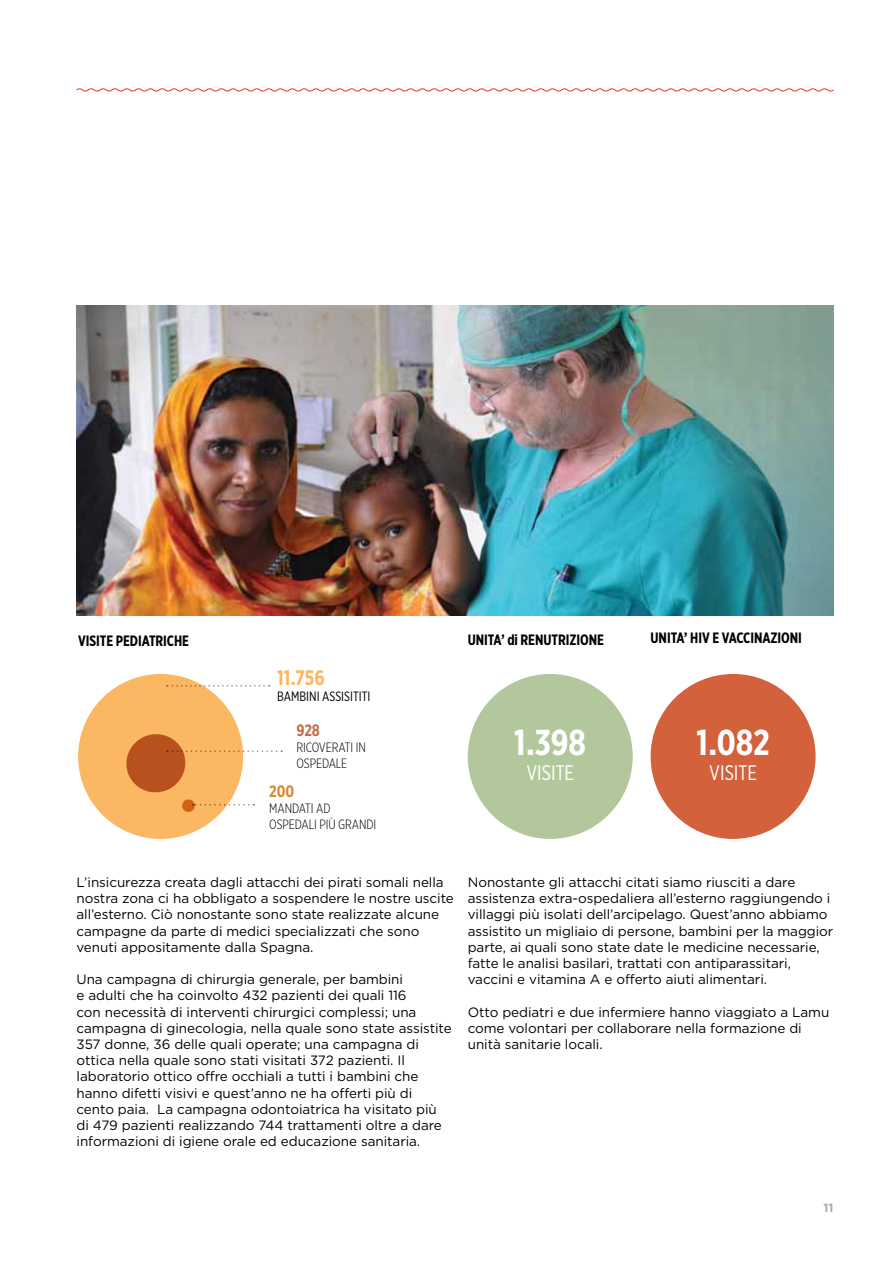
<style>
.page{position:relative;width:893px;height:1263px;background:#fff}
.page>*{position:absolute;margin:0;border:0;box-sizing:border-box;transform-origin:0 0}
.t1{font:700 36px "Gotham X Narrow";color:#fff}
.t2{font:21px "Gotham X Narrow";color:#fff}
.t3{font:700 21px "Gotham X Narrow";color:#fcb762}
.t4{font:700 16.5px "Gotham X Narrow";color:#bb7150}
.t5{font:700 16.5px "Gotham X Narrow";color:#d78832}
.t6{font:700 15px "Gotham X Narrow";letter-spacing:-.005em;color:#000}
.t7{font:13.5px/16.2px "Gotham";letter-spacing:-.005em;color:#000}
.t8{font:300 13.5px "Gotham X Narrow";letter-spacing:-.01em;color:#000}
.t9{font:13.5px "Gotham X Narrow";color:#000}
.t10{font:700 12px "Gotham";color:#a7a9ac}
</style>
<div class="page">
<svg style="left:76px;top:88px;width:758px;height:4px"></svg>
<div style="left:78px;top:674px;width:165px;height:165px;background:#fcb762;border-radius:50%"></div>
<div style="left:468px;top:674px;width:165px;height:165px;background:#b3c79d;border-radius:50%"></div>
<div style="left:651px;top:674px;width:165px;height:165px;background:#d2613c;border-radius:50%"></div>
<svg style="left:167px;top:685px;width:103px;height:1px"></svg>
<svg style="left:126px;top:730px;width:156px;height:83px"></svg>
<img style="left:77px;top:305px;width:756px;height:310px">
<p class="t6" style="left:78px;top:631px;width:112px">VISITE PEDIATRICHE</p>
<p class="t6" style="left:468px;top:630px;width:138px">UNITA’ di RENUTRIZIONE</p>
<p class="t6" style="left:651px;top:629px;width:153px">UNITA’ HIV E VACCINAZIONI</p>
<h2 class="t3" style="left:277px;top:664px;width:49px">11.756</h2>
<p class="t9" style="left:277px;top:688px;width:95px">BAMBINI ASSISITITI</p>
<p class="t4" style="left:296px;top:720px;width:25px">928</p>
<p class="t8" style="left:296px;top:739px;width:14px">RICOVERATI</p>
<p class="t8" style="left:356px;top:739px;width:6px">IN</p>
<p class="t8" style="left:296px;top:755px;width:15px">OSPEDALE</p>
<p class="t5" style="left:269px;top:781px;width:26px">200</p>
<p class="t8" style="left:269px;top:800px;width:15px">MANDATI</p>
<p class="t8" style="left:316px;top:800px;width:8px">AD</p>
<p class="t8" style="left:269px;top:817px;width:14px">OSPEDALI</p>
<p class="t8" style="left:319px;top:817px;width:26px">PI Ù GRANDI</p>
<h1 class="t1" style="left:514px;top:720px;width:73px">1.398</h1>
<h2 class="t2" style="left:526px;top:760px;width:49px">VISITE</h2>
<h1 class="t1" style="left:696px;top:720px;width:75px">1.082</h1>
<h2 class="t2" style="left:709px;top:760px;width:49px">VISITE</h2>
<p class="t7" style="left:77px;top:874px;width:379px">L’insicurezza creata dagli attacchi dei pirati somali nella nostra zona ci ha obbligato a sospendere le nostre uscite all’esterno. Ciò nonostante sono state realizzate alcune campagne da parte di medici specializzati che sono venuti appositamente dalla Spagna.</p>
<p class="t7" style="left:77px;top:971px;width:377px">Una campagna di chirurgia generale, per bambini<br>e adulti che ha coinvolto 432 pazienti dei quali 116<br>con necessità di interventi chirurgici complessi; una campagna di ginecologia, nella quale sono state assistite 357 donne, 36 delle quali operate; una campagna di ottica nella quale sono stati visitati 372 pazienti. Il laboratorio ottico offre occhiali a tutti i bambini che hanno difetti visivi e quest’anno ne ha offerti più di cento paia. La campagna odontoiatrica ha visitato più di 479 pazienti realizzando 744 trattamenti oltre a dare informazioni di igiene orale ed educazione sanitaria.</p>
<p class="t7" style="left:468px;top:874px;width:367px">Nonostante gli attacchi citati siamo riusciti a dare assistenza extra-ospedaliera all’esterno raggiungendo i villaggi più isolati dell’arcipelago. Quest’anno abbiamo assistito un migliaio di persone, bambini per la maggior parte, ai quali sono state date le medicine necessarie, fatte le analisi basilari, trattati con antiparassitari, vaccini e vitamina A e offerto aiuti alimentari.</p>
<p class="t7" style="left:468px;top:1003px;width:363px">Otto pediatri e due infermiere hanno viaggiato a Lamu come volontari per collaborare nella formazione di unità sanitarie locali.</p>
<p class="t10" style="left:823px;top:1201px;width:12px">11</p>
</div>
